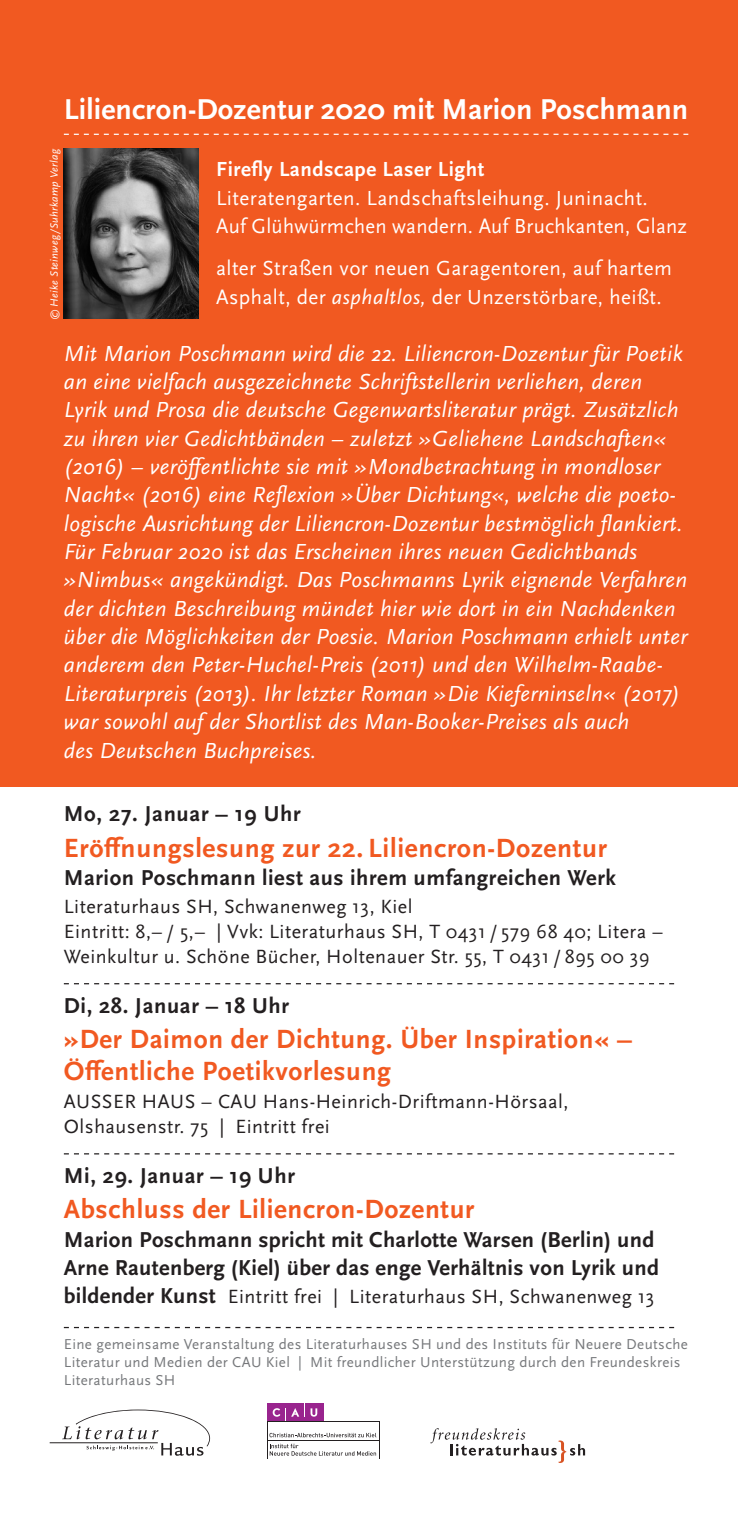
<style>
.page{position:relative;width:738px;height:1517px;background:#fff}
.page>*{position:absolute;margin:0;border:0;box-sizing:border-box;transform-origin:0 0}
.t1{font:700 30px "Scala Sans";letter-spacing:.005em;color:#fff}
.t2{font:700 27.5px/32px "Scala Sans";letter-spacing:.025em;color:#f15921}
.t3{font:italic 22.75px/28.2px "Scala Sans";letter-spacing:.015em;color:#fff}
.t4{font:700 22.5px/28.2px "Scala Sans";letter-spacing:.015em;color:#231f20}
.t5{font:21.25px/28.2px "Scala Sans";letter-spacing:.02em;color:#fff}
.t6{font:700 21.25px "Scala Sans";letter-spacing:.025em;color:#fff}
.t7{font:20px/24.8px "Scala Sans";letter-spacing:.025em;color:#231f20}
.t8{font:15px/17.8px "Scala Sans";letter-spacing:.025em;color:#76787b}
.t9{font:italic 11px "Scala Sans";letter-spacing:.025em;color:#fff}
.s1{font-style:italic}
.s2{font-weight:700;font-size:22.5px}
</style>
<div class="page">
<svg style="left:62px;top:1409px;width:148px;height:46px"></svg>
<hr style="left:50px;top:1442px;width:108px;height:1px;background:#231f20">
<div style="left:267px;top:1403px;width:56px;height:19px;background:#99248e"></div>
<svg style="left:272px;top:1403px;width:45px;height:18px"></svg>
<svg style="left:267px;top:1421px;width:112px;height:38px"></svg>
<div style="left:267px;top:1440px;width:111px;height:18px;background:linear-gradient(to right,#fff,#fff)"></div>
<div style="left:267px;top:1422px;width:111px;height:18px;background:#fff"></div>
<svg style="left:269px;top:1443px;width:107px;height:12px"></svg>
<svg style="left:269px;top:1432px;width:107px;height:5px"></svg>
<svg style="left:430px;top:1428px;width:154px;height:35px"></svg>
<div style="left:0;top:0;width:737px;height:787px;background:#f15921"></div>
<svg style="left:64px;top:134px;width:623px;height:1px"></svg>
<svg style="left:64px;top:983px;width:609px;height:1px"></svg>
<svg style="left:64px;top:1153px;width:609px;height:1px"></svg>
<svg style="left:64px;top:1327px;width:609px;height:1px"></svg>
<img style="left:64px;top:148px;width:134px;height:171px">
<h1 class="t1" style="left:64px;top:94px;width:625px">Liliencron-Dozentur 2020 mit Marion Poschmann</h1>
<p class="t9" style="left:48px;top:320px;width:172px;rotate:-90deg">© Heike Steinweg/Suhrkamp Verlag</p>
<p class="t6" style="left:216px;top:158px;width:269px">Firefly Landscape Laser Light</p>
<p class="t5" style="left:216px;top:184px;width:472px">Literatengarten. Landschaftsleihung. Juninacht.<br>Auf Glühwürmchen wandern. Auf Bruchkanten, Glanz</p>
<p class="t5" style="left:216px;top:255px;width:457px">alter Straßen vor neuen Garagentoren, auf hartem<br>Asphalt, der <span class="s1">asphaltlos,</span> der Unzerstörbare, heißt.</p>
<p class="t3" style="left:64px;top:339px;width:624px">Mit Marion Poschmann wird die 22. Liliencron-Dozentur für Poetik an eine vielfach ausgezeichnete Schriftstellerin verliehen, deren Lyrik und Prosa die deutsche Gegenwartsliteratur prägt. Zusätzlich zu ihren vier Gedichtbänden – zuletzt »Geliehene Landschaften« (2016) – veröffentlichte sie mit »Mondbetrachtung in mondloser Nacht« (2016) eine Reflexion »Über Dichtung«, welche die poeto&shy;logische Ausrichtung der Liliencron-Dozentur bestmöglich flankiert.<br>Für Februar 2020 ist das Erscheinen ihres neuen Gedichtbands »Nimbus« angekündigt. Das Poschmanns Lyrik eignende Verfahren der dichten Beschreibung mündet hier wie dort in ein Nachdenken über die Möglichkeiten der Poesie. Marion Poschmann erhielt unter anderem den Peter-Huchel-Preis (2011) und den Wilhelm-Raabe-Literaturpreis (2013). Ihr letzter Roman »Die Kieferninseln« (2017) war sowohl auf der Shortlist des Man-Booker-Preises als auch<br>des Deutschen Buchpreises.</p>
<p class="t4" style="left:64px;top:800px;width:238px">Mo, 27. Januar – 19 Uhr</p>
<p class="t2" style="left:64px;top:832px;width:544px">Erö¤nungslesung zur 22. Liliencron-Dozentur</p>
<p class="t4" style="left:64px;top:864px;width:553px">Marion Poschmann liest aus ihrem umfangreichen Werk</p>
<p class="t7" style="left:64px;top:895px;width:600px">Literaturhaus SH, Schwanenweg 13, Kiel<br>Eintritt: 8,– / 5,– | Vvk: Literaturhaus SH, T 0431 / 579 68 40; Litera –<br>Weinkultur u. Schöne Bücher, Holtenauer Str. 55, T 0431 / 895 00 39</p>
<p class="t4" style="left:64px;top:992px;width:227px">Di, 28. Januar – 18 Uhr</p>
<p class="t2" style="left:64px;top:1024px;width:569px">»Der Daimon der Dichtung. Über Inspiration« –<br>Ö¤entliche Poetikvorlesung</p>
<p class="t7" style="left:64px;top:1090px;width:506px">AUSSER HAUS – CAU Hans-Heinrich-Driftmann-Hörsaal,<br>Olshausenstr. 75 | Eintritt frei</p>
<p class="t4" style="left:64px;top:1162px;width:232px">Mi, 29. Januar – 19 Uhr</p>
<p class="t2" style="left:64px;top:1194px;width:411px">Abschluss der Liliencron-Dozentur</p>
<p class="t4" style="left:64px;top:1225px;width:596px">Marion Poschmann spricht mit Charlotte Warsen (Berlin) und<br>Arne Rautenberg (Kiel) über das enge Verhältnis von Lyrik und</p>
<p class="t7" style="left:64px;top:1284px;width:591px"><span class="s2">bildender Kunst</span> Eintritt frei | Literaturhaus SH, Schwanenweg 13</p>
<p class="t8" style="left:64px;top:1336px;width:625px">Eine gemeinsame Veranstaltung des Literaturhauses SH und des Instituts für Neuere Deutsche<br>Literatur und Medien der CAU Kiel | Mit freundlicher Unterstützung durch den Freundeskreis<br>Literaturhaus SH</p>
</div>
